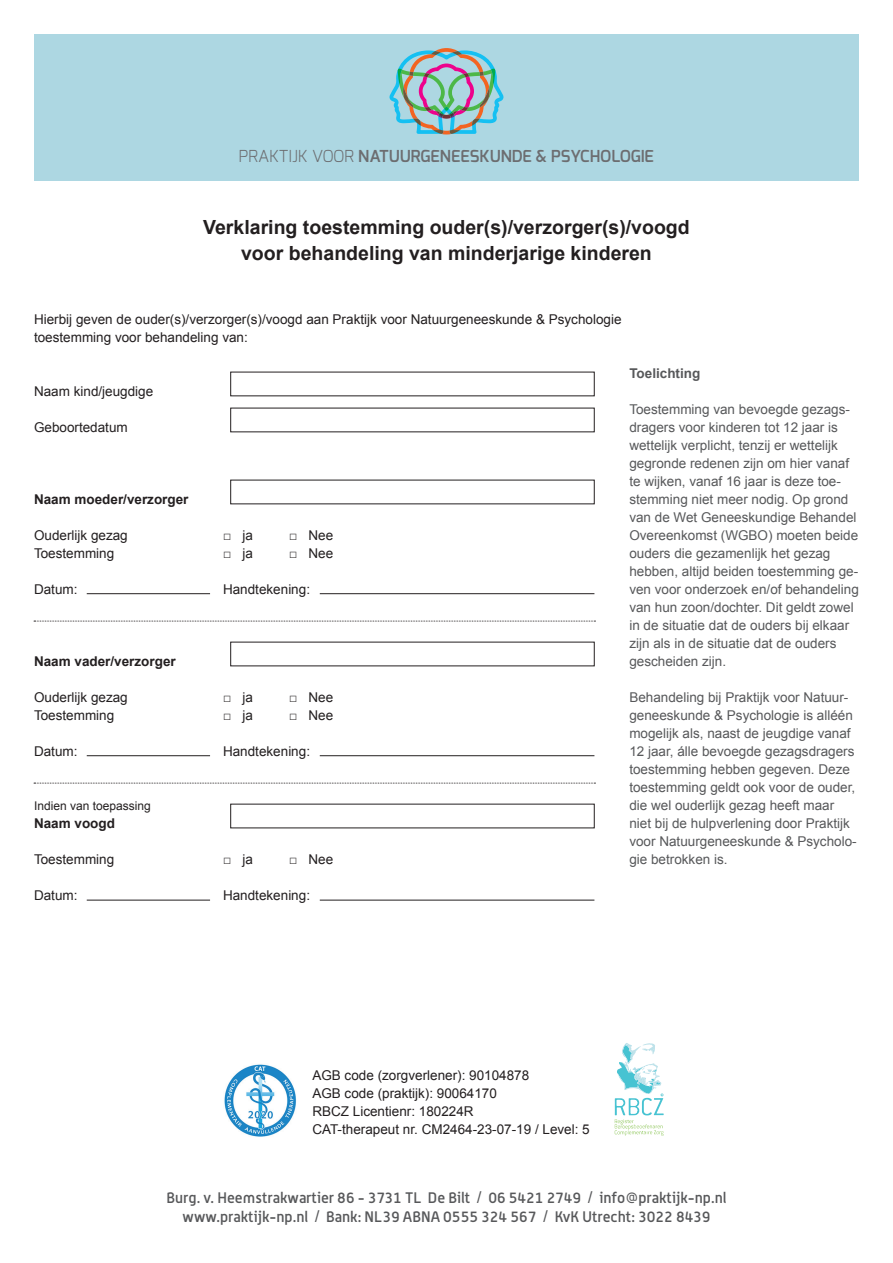
<style>
.page{position:relative;width:893px;height:1263px;background:#fff}
.page>*{position:absolute;margin:0;border:0;box-sizing:border-box;transform-origin:0 0}
.t1{font:700 19.5px/25.5px "Arial";color:#231f20;text-align:center}
.t2{font:600 16.5px "Exo";color:#6c6d70}
.t3{font:500 15px/19.5px "Alwyn";color:#57585a;text-align:center}
.t4{font:13.5px/18px "Arial";color:#57585a}
.t5{font:13.5px/18px "Arial";color:#231f20}
.t6{font:700 13.5px "Arial";color:#231f20}
.t7{font:700 13.5px "Arial";color:#57585a}
.t8{font:12px "Arial";color:#231f20}
.s1{font-weight:300}
</style>
<div class="page">
<div style="left:34px;top:34px;width:825px;height:146px;background:#add7e2"></div>
<svg style="left:389px;top:48px;width:114px;height:87px"></svg>
<hr style="left:87px;top:593px;width:123px;height:1px;background:#231f20">
<hr style="left:87px;top:755px;width:123px;height:1px;background:#231f20">
<hr style="left:87px;top:900px;width:123px;height:1px;background:#231f20">
<hr style="left:320px;top:593px;width:274px;height:1px;background:#231f20">
<hr style="left:320px;top:755px;width:274px;height:1px;background:#231f20">
<hr style="left:320px;top:900px;width:274px;height:1px;background:#231f20">
<svg style="left:34px;top:621px;width:561px;height:1px"></svg>
<svg style="left:34px;top:783px;width:561px;height:1px"></svg>
<svg style="left:614px;top:1043px;width:50px;height:93px"></svg>
<img style="left:224px;top:1064px;width:72px;height:73px">
<p class="t2" style="left:239px;top:145px;width:417px"><span class="s1">PRAKTIJK VOOR</span> NATUURGENEESKUNDE &amp; PSYCHOLOGIE</p>
<h1 class="t1" style="left:203px;top:215px;width:488px">Verklaring toestemming ouder(s)/verzorger(s)/voogd voor behandeling van minderjarige kinderen</h1>
<p class="t5" style="left:34px;top:310px;width:589px">Hierbij geven de ouder(s)/verzorger(s)/voogd aan Praktijk voor Natuurgeneeskunde &amp; Psychologie toestemming voor behandeling van:</p>
<p class="t5" style="left:34px;top:382px;width:121px">Naam kind/jeugdige</p>
<p class="t5" style="left:34px;top:418px;width:95px">Geboortedatum</p>
<p class="t6" style="left:34px;top:490px;width:156px">Naam moeder/verzorger</p>
<p class="t5" style="left:34px;top:526px;width:95px">Ouderlijk gezag</p>
<p class="t5" style="left:223px;top:526px;width:31px">□ ja</p>
<p class="t5" style="left:289px;top:526px;width:46px">□ Nee</p>
<p class="t5" style="left:34px;top:544px;width:82px">Toestemming</p>
<p class="t5" style="left:223px;top:544px;width:31px">□ ja</p>
<p class="t5" style="left:289px;top:544px;width:46px">□ Nee</p>
<p class="t5" style="left:34px;top:580px;width:45px">Datum:</p>
<p class="t5" style="left:223px;top:580px;width:89px">Handtekening:</p>
<p class="t6" style="left:34px;top:652px;width:143px">Naam vader/verzorger</p>
<p class="t5" style="left:34px;top:688px;width:95px">Ouderlijk gezag</p>
<p class="t5" style="left:223px;top:688px;width:31px">□ ja</p>
<p class="t5" style="left:289px;top:688px;width:46px">□ Nee</p>
<p class="t5" style="left:34px;top:706px;width:82px">Toestemming</p>
<p class="t5" style="left:223px;top:706px;width:31px">□ ja</p>
<p class="t5" style="left:289px;top:706px;width:46px">□ Nee</p>
<p class="t5" style="left:34px;top:742px;width:45px">Datum:</p>
<p class="t5" style="left:223px;top:742px;width:89px">Handtekening:</p>
<p class="t8" style="left:34px;top:798px;width:118px">Indien van toepassing</p>
<p class="t6" style="left:34px;top:814px;width:83px">Naam voogd</p>
<p class="t5" style="left:34px;top:850px;width:82px">Toestemming</p>
<p class="t5" style="left:223px;top:850px;width:31px">□ ja</p>
<p class="t5" style="left:289px;top:850px;width:46px">□ Nee</p>
<p class="t5" style="left:34px;top:886px;width:45px">Datum:</p>
<p class="t5" style="left:223px;top:886px;width:89px">Handtekening:</p>
<p class="t7" style="left:629px;top:364px;width:73px">Toelichting</p>
<p class="t4" style="left:629px;top:400px;width:231px">Toestemming van bevoegde gezags&shy;dragers voor kinderen tot 12 jaar is wettelijk verplicht, tenzij er wettelijk gegronde redenen zijn om hier vanaf te wijken, vanaf 16 jaar is deze toe&shy;stemming niet meer nodig. Op grond van de Wet Geneeskundige Behandel Overeenkomst (WGBO) moeten beide ouders die gezamenlijk het gezag hebben, altijd beiden toestemming ge&shy;ven voor onderzoek en/of behandeling van hun zoon/dochter. Dit geldt zowel in de situatie dat de ouders bij elkaar zijn als in de situatie dat de ouders gescheiden zijn.</p>
<p class="t4" style="left:629px;top:688px;width:229px">Behandeling bij Praktijk voor Natuur&shy;geneeskunde &amp; Psychologie is alléén mogelijk als, naast de jeugdige vanaf 12 jaar, álle bevoegde gezagsdragers toestemming hebben gegeven. Deze toestemming geldt ook voor de ouder, die wel ouderlijk gezag heeft maar niet bij de hulpverlening door Praktijk voor Natuurgeneeskunde &amp; Psycholo&shy;gie betrokken is.</p>
<p class="t5" style="left:312px;top:1066px;width:279px">AGB code (zorgverlener): 90104878<br>AGB code (praktijk): 90064170<br>RBCZ Licentienr: 180224R<br>CAT-therapeut nr. CM2464-23-07-19 / Level: 5</p>
<p class="t3" style="left:167px;top:1187px;width:561px">Burg. v. Heemstrakwartier 86 - 3731 TL De Bilt / 06 5421 2749 / info@praktijk-np.nl www.praktijk-np.nl / Bank: NL39 ABNA 0555 324 567 / KvK Utrecht: 3022 8439</p>
</div>
